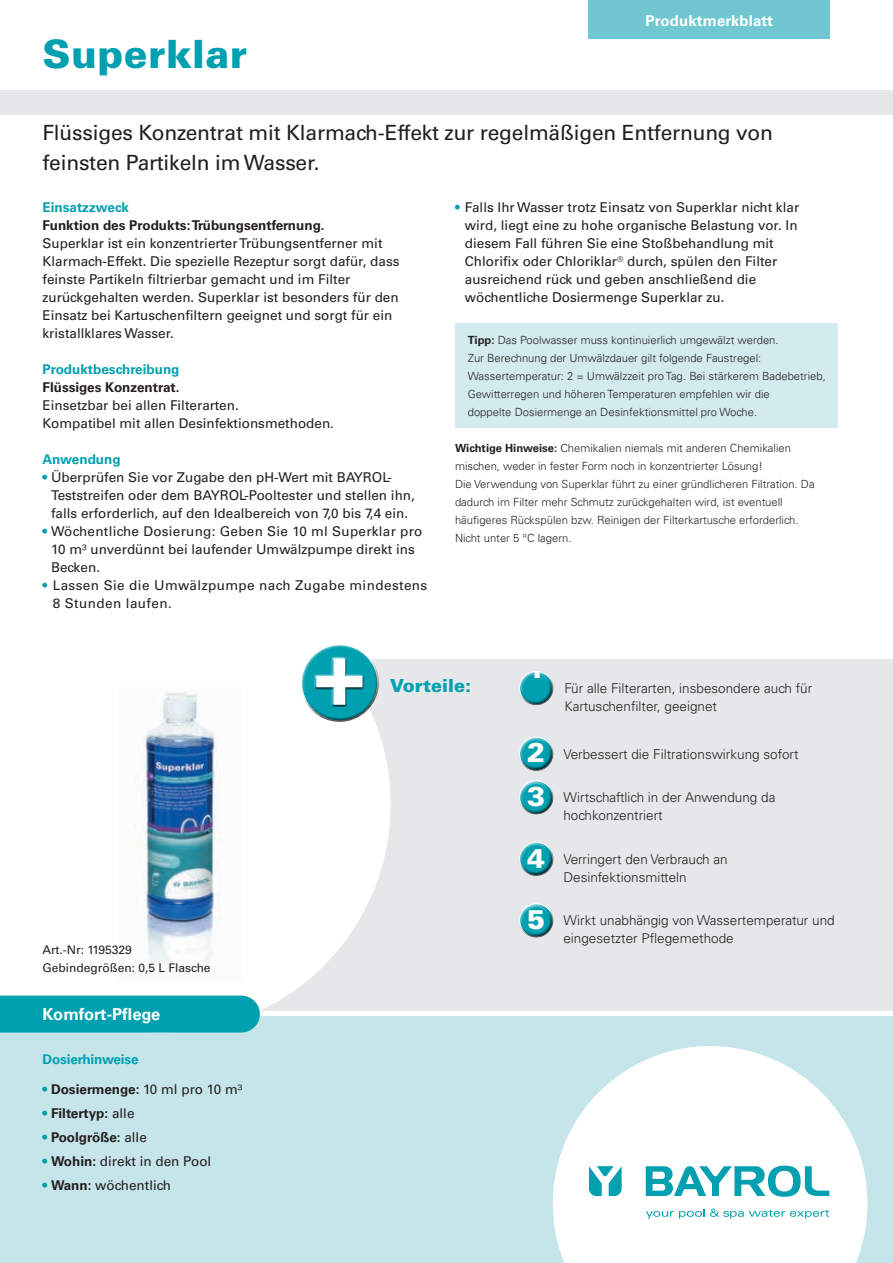
<style>
.page{position:relative;width:893px;height:1263px;background:#fff}
.page>*{position:absolute;margin:0;border:0;box-sizing:border-box;transform-origin:0 0}
.t1{font:700 86.7px "Univers LT Std";color:#fff}
.t2{font:900 39px "Univers LT Std";letter-spacing:.01em;color:#00a0b0}
.t3{font:900 27px "Univers LT Std";color:#fff}
.t4{font:21px/30px "Univers LT Std";letter-spacing:-.01em;color:#231f20}
.t5{font:900 18px "Univers LT Std";color:#00a0b0}
.t6{font:700 16.5px "Univers LT Std";color:#fff}
.t7{font:700 15px "Univers LT Std";letter-spacing:.01em;color:#fff}
.t8{font:13.5px/18px "Univers LT Std";color:#231f20}
.t9{font:300 13.5px/18px "Univers LT Std";color:#231f20}
.t10{font:700 13.5px "Univers LT Std";color:#231f20}
.t11{font:13.5px/18px "Univers LT Std";letter-spacing:.03em;color:#231f20}
.t12{font:700 13.5px "Univers LT Std";color:#00a0b0}
.t13{font:12px/18px "Univers LT Std";color:#231f20}
.t14{font:300 11.25px/18px "Univers LT Std";color:#231f20}
.s1{color:#00a0b0}
.s2{font-weight:700}
.s3{font-weight:400;color:#00a0b0}
.s4{font-weight:400}
</style>
<div class="page">
<div style="left:456px;top:324px;width:382px;height:104px;background:#d3ebef"></div>
<div style="left:0;top:1016px;width:893px;height:247px;background:#c5e5ea"></div>
<div style="left:163px;top:660px;width:730px;height:351px;background:#e6e7e9"></div>
<div style="left:0;top:91px;width:893px;height:24px;background:#e6e7e9"></div>
<svg style="left:553px;top:1046px;width:314px;height:217px;fill:#fff"></svg>
<svg style="left:163px;top:659px;width:228px;height:351px;fill:#fff"></svg>
<div style="left:588px;top:0;width:242px;height:38px;background:#71c7d1"></div>
<div style="left:297px;top:639px;width:79px;height:64px;background:#fff;opacity:.75"></div>
<div style="left:301px;top:656px;width:82px;height:67px;background:#231f20;opacity:.75"></div>
<div style="left:315px;top:657px;width:49px;height:49px;background:#fff;opacity:.75"></div>
<div style="left:315px;top:658px;width:50px;height:49px;background:#231f20;opacity:.75"></div>
<div style="left:517px;top:668px;width:37px;height:30px;background:#fff;opacity:.75"></div>
<div style="left:518px;top:676px;width:40px;height:31px;background:#231f20;opacity:.75"></div>
<div style="left:517px;top:733px;width:37px;height:31px;background:#fff;opacity:.75"></div>
<div style="left:518px;top:742px;width:40px;height:31px;background:#231f20;opacity:.75"></div>
<div style="left:517px;top:777px;width:37px;height:30px;background:#fff;opacity:.75"></div>
<div style="left:518px;top:785px;width:40px;height:31px;background:#231f20;opacity:.75"></div>
<div style="left:517px;top:838px;width:37px;height:31px;background:#fff;opacity:.75"></div>
<div style="left:518px;top:847px;width:40px;height:31px;background:#231f20;opacity:.75"></div>
<div style="left:517px;top:900px;width:37px;height:30px;background:#fff;opacity:.75"></div>
<div style="left:518px;top:908px;width:40px;height:31px;background:#231f20;opacity:.75"></div>
<svg style="left:646px;top:1165px;width:183px;height:32px;background:#86d2d9"></svg>
<svg style="left:646px;top:1208px;width:183px;height:11px;background:#ceecef"></svg>
<svg style="left:589px;top:1166px;width:33px;height:30px"></svg>
<div style="left:0;top:995px;width:260px;height:37px;background:#00a0b0"></div>
<img style="left:134px;top:687px;width:108px;height:296px">
<h2 class="t2" style="left:43px;top:30px;width:206px">Superklar</h2>
<p class="t7" style="left:645px;top:12px;width:129px">Produktmerkblatt</p>
<h3 class="t4" style="left:43px;top:118px;width:732px">Flüssiges Konzentrat mit Klarmach-Effekt zur regelmäßigen Entfernung von feinsten Partikeln im Wasser.</h3>
<p class="t12" style="left:43px;top:200px;width:88px">Einsatzzweck</p>
<p class="t10" style="left:43px;top:218px;width:284px">Funktion des Produkts: Trübungsentfernung.</p>
<p class="t8" style="left:43px;top:235px;width:359px">Superklar ist ein konzentrierter Trübungsentferner mit Klarmach-Effekt. Die spezielle Rezeptur sorgt dafür, dass feinste Partikeln filtrierbar gemacht und im Filter zurückgehalten werden. Superklar ist besonders für den Einsatz bei Kartuschenfiltern geeignet und sorgt für ein kristallklares Wasser.</p>
<p class="t12" style="left:43px;top:362px;width:138px">Produktbeschreibung</p>
<p class="t10" style="left:43px;top:380px;width:139px">Flüssiges Konzentrat.</p>
<p class="t8" style="left:43px;top:397px;width:293px">Einsetzbar bei allen Filterarten.<br>Kompatibel mit allen Desinfektionsmethoden.</p>
<p class="t12" style="left:43px;top:452px;width:80px">Anwendung</p>
<p class="t8" style="left:51px;top:469px;width:365px;text-indent:-8px"><span class="s1">•</span> Überprüfen Sie vor Zugabe den pH-Wert mit BAYROL-<br>Teststreifen oder dem BAYROL-Pooltester und stellen ihn, falls erforderlich, auf den Idealbereich von 7,0 bis 7,4 ein.</p>
<p class="t8" style="left:51px;top:523px;width:373px;text-indent:-8px"><span class="s1">•</span> Wöchentliche Dosierung: Geben Sie 10 ml Superklar pro<br>10 m³ unverdünnt bei laufender Umwälzpumpe direkt ins<br>Becken.</p>
<p class="t11" style="left:53px;top:576px;width:376px;text-indent:-10px"><span class="s1">•</span> Lassen Sie die Umwälzpumpe nach Zugabe mindestens<br>8 Stunden laufen.</p>
<p class="t8" style="left:465px;top:198px;width:336px;text-indent:-10px"><span class="s1">•</span> Falls Ihr Wasser trotz Einsatz von Superklar nicht klar wird, liegt eine zu hohe organische Belastung vor. In diesem Fall führen Sie eine Stoßbehandlung mit Chlorifix oder Chloriklar<sup>®</sup> durch, spülen den Filter ausreichend rück und geben anschließend die wöchentliche Dosiermenge Superklar zu.</p>
<p class="t14" style="left:468px;top:331px;width:360px"><span class="s2">Tipp:</span> Das Poolwasser muss kontinuierlich umgewälzt werden.<br>Zur Berechnung der Umwälzdauer gilt folgende Faustregel:<br>Wassertemperatur: 2 = Umwälzzeit pro Tag. Bei stärkerem Badebetrieb, Gewitterregen und höheren Temperaturen empfehlen wir die<br>doppelte Dosiermenge an Desinfektionsmittel pro Woche.</p>
<p class="t14" style="left:455px;top:439px;width:361px"><span class="s2">Wichtige Hinweise:</span> Chemikalien niemals mit anderen Chemikalien mischen, weder in fester Form noch in konzentrierter Lösung!<br>Die Verwendung von Superklar führt zu einer gründlicheren Filtration. Da dadurch im Filter mehr Schmutz zurückgehalten wird, ist eventuell häufigeres Rückspülen bzw. Reinigen der Filterkartusche erforderlich.<br>Nicht unter 5 °C lagern.</p>
<p class="t13" style="left:43px;top:940px;width:170px">Art.-Nr: 1195329<br>Gebindegrößen: 0,5 L Flasche</p>
<p class="t6" style="left:43px;top:1004px;width:119px">Komfort-Pflege</p>
<p class="t12" style="left:43px;top:1052px;width:98px">Dosierhinweise</p>
<p class="t10" style="left:43px;top:1082px;width:201px"><span class="s3">•</span> Dosiermenge: <span class="s4">10 ml pro 10 m³</span></p>
<p class="t10" style="left:43px;top:1106px;width:93px"><span class="s3">•</span> Filtertyp: <span class="s4">alle</span></p>
<p class="t10" style="left:43px;top:1130px;width:106px"><span class="s3">•</span> Poolgröße: <span class="s4">alle</span></p>
<p class="t8" style="left:43px;top:1153px;width:170px"><span class="s1">•</span> <span class="s2">Wohin:</span> direkt in den Pool</p>
<p class="t8" style="left:43px;top:1177px;width:130px"><span class="s1">•</span> <span class="s2">Wann:</span> wöchentlich</p>
<h1 class="t1" style="left:314px;top:623px;width:52px">+</h1>
<h3 class="t5" style="left:390px;top:675px;width:82px">Vorteile:</h3>
<h3 class="t3" style="left:527px;top:652px;width:20px">1</h3>
<p class="t9" style="left:564px;top:679px;width:249px">Für alle Filterarten, insbesondere auch für<br>Kartuschenfilter, geeignet</p>
<h3 class="t3" style="left:527px;top:735px;width:20px">2</h3>
<p class="t9" style="left:563px;top:745px;width:236px">Verbessert die Filtrationswirkung sofort</p>
<h3 class="t3" style="left:527px;top:780px;width:20px">3</h3>
<p class="t9" style="left:563px;top:788px;width:213px">Wirtschaftlich in der Anwendung da hochkonzentriert</p>
<h3 class="t3" style="left:527px;top:841px;width:20px">4</h3>
<p class="t9" style="left:563px;top:850px;width:166px">Verringert den Verbrauch an<br>Desinfektionsmitteln</p>
<h3 class="t3" style="left:527px;top:903px;width:20px">5</h3>
<p class="t9" style="left:563px;top:911px;width:273px">Wirkt unabhängig von Wassertemperatur und eingesetzter Pflegemethode</p>
</div>
